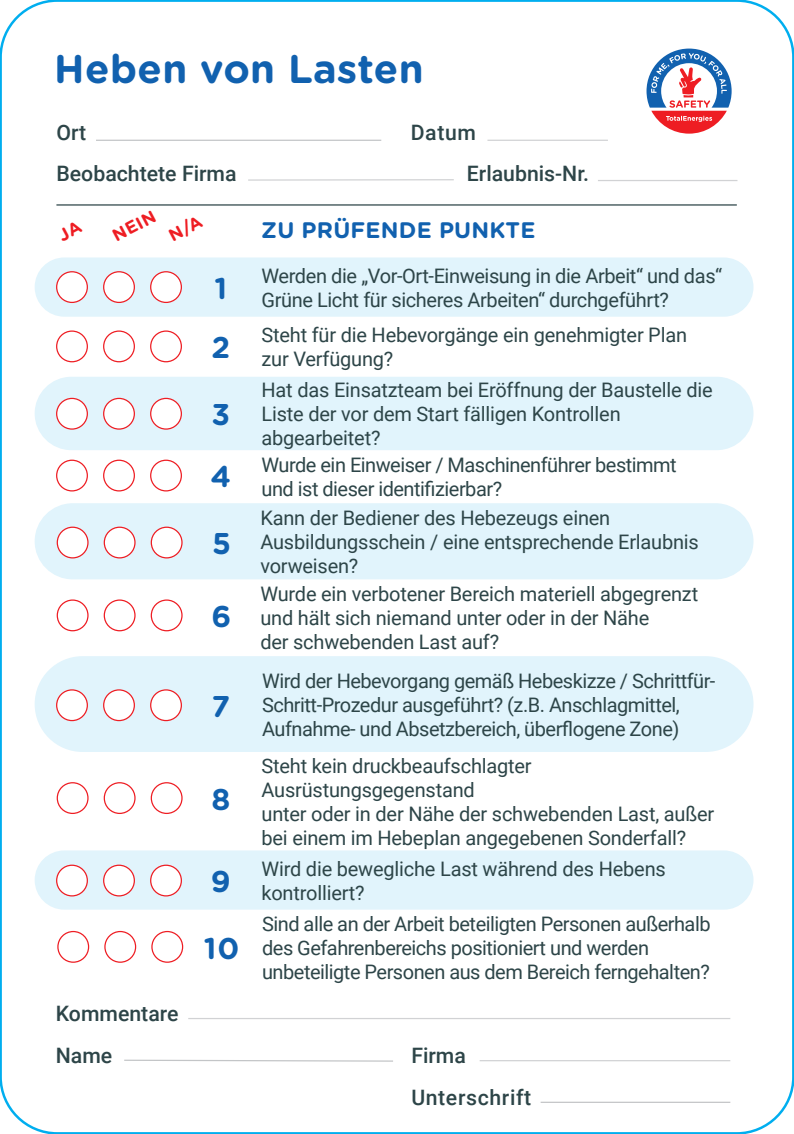
<style>
.page{position:relative;width:794px;height:1134px;background:#fff}
.page>*{position:absolute;margin:0;border:0;box-sizing:border-box;transform-origin:0 0}
.Texte{font:700 40px "Gotham Rnd";letter-spacing:.01em;color:#1161af}
.Texte-2{font:700 30px "Gotham Rnd";color:#1161af}
.Texte-3{font:700 22.5px "Gotham Rnd";letter-spacing:.01em;color:#1161af}
.Texte-4{font:500 21.25px "Roboto";color:#2d4548}
.Texte-5{font:500 21.25px "Roboto";letter-spacing:.03em;color:#2d4548}
.Texte_courant{font:20px/24px "Roboto";letter-spacing:-.01em;color:#2d4548}
.Texte-6{font:700 17.5px "Gotham Rnd";color:#ee1d23}
</style>
<div class="page">
<div style="left:35px;top:503px;width:718px;height:76px;background:#e1f4fc;border-radius:38px"></div>
<div style="left:35px;top:850px;width:718px;height:60px;background:#e1f4fc;border-radius:30px"></div>
<div style="left:35px;top:257px;width:718px;height:60px;background:#e1f4fc;border-radius:30px"></div>
<div style="left:35px;top:377px;width:718px;height:73px;background:#e1f4fc;border-radius:37px"></div>
<div style="left:35px;top:656px;width:718px;height:96px;background:#e1f4fc;border-radius:48px"></div>
<div style="left:57px;top:272px;width:30px;height:30px;background:#fff;border-radius:50%"></div>
<div style="left:56px;top:271px;width:32px;height:32px;border:1px solid #ee1d23;border-radius:50%"></div>
<div style="left:104px;top:272px;width:30px;height:30px;background:#fff;border-radius:50%"></div>
<div style="left:103px;top:271px;width:32px;height:32px;border:1px solid #ee1d23;border-radius:50%"></div>
<div style="left:151px;top:272px;width:30px;height:30px;background:#fff;border-radius:50%"></div>
<div style="left:150px;top:271px;width:32px;height:32px;border:1px solid #ee1d23;border-radius:50%"></div>
<div style="left:56px;top:330px;width:32px;height:32px;border:1px solid #ee1d23;border-radius:50%"></div>
<div style="left:103px;top:330px;width:32px;height:32px;border:1px solid #ee1d23;border-radius:50%"></div>
<div style="left:150px;top:330px;width:32px;height:32px;border:1px solid #ee1d23;border-radius:50%"></div>
<div style="left:57px;top:398px;width:30px;height:31px;background:#fff;border-radius:50%"></div>
<div style="left:56px;top:398px;width:32px;height:32px;border:1px solid #ee1d23;border-radius:50%"></div>
<div style="left:104px;top:398px;width:30px;height:31px;background:#fff;border-radius:50%"></div>
<div style="left:103px;top:398px;width:32px;height:32px;border:1px solid #ee1d23;border-radius:50%"></div>
<div style="left:151px;top:398px;width:30px;height:31px;background:#fff;border-radius:50%"></div>
<div style="left:150px;top:398px;width:32px;height:32px;border:1px solid #ee1d23;border-radius:50%"></div>
<div style="left:56px;top:460px;width:32px;height:31px;border:1px solid #ee1d23;border-radius:50%"></div>
<div style="left:103px;top:460px;width:32px;height:31px;border:1px solid #ee1d23;border-radius:50%"></div>
<div style="left:150px;top:460px;width:32px;height:31px;border:1px solid #ee1d23;border-radius:50%"></div>
<div style="left:57px;top:527px;width:31px;height:31px;background:#fff;border-radius:50%"></div>
<div style="left:57px;top:527px;width:32px;height:31px;border:1px solid #ee1d23;border-radius:50%"></div>
<div style="left:104px;top:527px;width:31px;height:31px;background:#fff;border-radius:50%"></div>
<div style="left:104px;top:527px;width:32px;height:31px;border:1px solid #ee1d23;border-radius:50%"></div>
<div style="left:151px;top:527px;width:31px;height:31px;background:#fff;border-radius:50%"></div>
<div style="left:151px;top:527px;width:32px;height:31px;border:1px solid #ee1d23;border-radius:50%"></div>
<div style="left:57px;top:690px;width:30px;height:30px;background:#fff;border-radius:50%"></div>
<div style="left:56px;top:689px;width:32px;height:32px;border:1px solid #ee1d23;border-radius:50%"></div>
<div style="left:104px;top:690px;width:30px;height:30px;background:#fff;border-radius:50%"></div>
<div style="left:103px;top:689px;width:32px;height:32px;border:1px solid #ee1d23;border-radius:50%"></div>
<div style="left:151px;top:690px;width:30px;height:30px;background:#fff;border-radius:50%"></div>
<div style="left:150px;top:689px;width:32px;height:32px;border:1px solid #ee1d23;border-radius:50%"></div>
<div style="left:57px;top:599px;width:32px;height:32px;border:1px solid #ee1d23;border-radius:50%"></div>
<div style="left:104px;top:599px;width:32px;height:32px;border:1px solid #ee1d23;border-radius:50%"></div>
<div style="left:151px;top:599px;width:32px;height:32px;border:1px solid #ee1d23;border-radius:50%"></div>
<div style="left:57px;top:865px;width:30px;height:31px;background:#fff;border-radius:50%"></div>
<div style="left:56px;top:865px;width:32px;height:31px;border:1px solid #ee1d23;border-radius:50%"></div>
<div style="left:104px;top:865px;width:30px;height:31px;background:#fff;border-radius:50%"></div>
<div style="left:103px;top:865px;width:32px;height:31px;border:1px solid #ee1d23;border-radius:50%"></div>
<div style="left:151px;top:865px;width:30px;height:31px;background:#fff;border-radius:50%"></div>
<div style="left:150px;top:865px;width:32px;height:31px;border:1px solid #ee1d23;border-radius:50%"></div>
<div style="left:57px;top:782px;width:32px;height:32px;border:1px solid #ee1d23;border-radius:50%"></div>
<div style="left:104px;top:782px;width:32px;height:32px;border:1px solid #ee1d23;border-radius:50%"></div>
<div style="left:151px;top:782px;width:32px;height:32px;border:1px solid #ee1d23;border-radius:50%"></div>
<svg style="left:646px;top:49px;width:85px;height:85px"></svg>
<div style="left:57px;top:931px;width:32px;height:32px;border:1px solid #ee1d23;border-radius:50%"></div>
<div style="left:104px;top:931px;width:32px;height:32px;border:1px solid #ee1d23;border-radius:50%"></div>
<div style="left:151px;top:931px;width:32px;height:32px;border:1px solid #ee1d23;border-radius:50%"></div>
<hr style="left:56px;top:204px;width:681px;height:2px;background:#2d4548">
<hr style="left:96px;top:140px;width:285px;height:1px;background:#c3c5c7">
<hr style="left:248px;top:179px;width:206px;height:2px;background:#d1d2d4">
<hr style="left:487px;top:140px;width:121px;height:1px;background:#d1d2d4">
<hr style="left:598px;top:180px;width:139px;height:1px;background:#d1d2d4">
<hr style="left:188px;top:1018px;width:542px;height:1px;background:#d1d2d4">
<hr style="left:540px;top:1102px;width:190px;height:1px;background:#c3c5c7">
<svg style="left:124px;top:1059px;width:269px;height:3px"></svg>
<hr style="left:479px;top:1060px;width:251px;height:1px;background:#d1d2d4">
<p class="Texte" style="left:54px;top:40px;width:371px">Heben von Lasten</p>
<p class="Texte-4" style="left:56px;top:118px;width:31px">Ort</p>
<p class="Texte-4" style="left:56px;top:159px;width:182px">Beobachtete Firma</p>
<p class="Texte-4" style="left:411px;top:118px;width:67px">Datum</p>
<p class="Texte-4" style="left:467px;top:159px;width:124px">Erlaubnis-Nr.</p>
<p class="Texte-6" style="left:108px;top:225px;width:48px;rotate:-28deg">NEIN</p>
<p class="Texte-3" style="left:261px;top:213px;width:276px">ZU PRÜFENDE PUNKTE</p>
<p class="Texte-4" style="left:56px;top:999px;width:124px">Kommentare</p>
<p class="Texte-4" style="left:56px;top:1040px;width:58px">Name</p>
<p class="Texte-2" style="left:214px;top:266px;width:14px">1</p>
<p class="Texte-2" style="left:211px;top:325px;width:20px">2</p>
<p class="Texte-2" style="left:211px;top:393px;width:20px">3</p>
<p class="Texte-2" style="left:210px;top:455px;width:22px">4</p>
<p class="Texte-2" style="left:212px;top:522px;width:20px">5</p>
<p class="Texte-2" style="left:211px;top:594px;width:21px">6</p>
<p class="Texte-2" style="left:212px;top:684px;width:20px">7</p>
<p class="Texte-2" style="left:211px;top:777px;width:20px">8</p>
<p class="Texte-2" style="left:211px;top:860px;width:21px">9</p>
<p class="Texte-2" style="left:204px;top:926px;width:37px">10</p>
<p class="Texte_courant" style="left:261px;top:263px;width:462px">Werden die „Vor-Ort-Einweisung in die Arbeit“ und das“<br>Grüne Licht für sicheres Arbeiten“ durchgeführt?</p>
<p class="Texte_courant" style="left:261px;top:322px;width:427px">Steht für die Hebevorgänge ein genehmigter Plan</p>
<p class="Texte_courant" style="left:261px;top:346px;width:133px">zur Verfügung?</p>
<p class="Texte_courant" style="left:261px;top:377px;width:453px">Hat das Einsatzteam bei Eröffnung der Baustelle die</p>
<p class="Texte_courant" style="left:261px;top:401px;width:361px">Liste der vor dem Start fälligen Kontrollen abgearbeitet?</p>
<p class="Texte_courant" style="left:261px;top:452px;width:417px">Wurde ein Einweiser / Maschinenführer bestimmt</p>
<p class="Texte_courant" style="left:261px;top:476px;width:242px">und ist dieser identifizierbar?</p>
<p class="Texte_courant" style="left:260px;top:505px;width:351px">Kann der Bediener des Hebezeugs einen</p>
<p class="Texte_courant" style="left:260px;top:529px;width:440px">Ausbildungsschein / eine entsprechende Erlaubnis</p>
<p class="Texte_courant" style="left:260px;top:553px;width:99px">vorweisen?</p>
<p class="Texte_courant" style="left:260px;top:581px;width:439px">Wurde ein verbotener Bereich materiell abgegrenzt</p>
<p class="Texte_courant" style="left:260px;top:605px;width:390px">und hält sich niemand unter oder in der Nähe</p>
<p class="Texte_courant" style="left:260px;top:629px;width:240px">der schwebenden Last auf?</p>
<p class="Texte_courant" style="left:262px;top:668px;width:455px">Wird der Hebevorgang gemäß Hebeskizze / Schrittfür-<br>Schritt-Prozedur ausgeführt? (z.B. Anschlagmittel,</p>
<p class="Texte_courant" style="left:262px;top:716px;width:419px">Aufnahme- und Absetzbereich, überflogene Zone)</p>
<p class="Texte_courant" style="left:261px;top:753px;width:272px">Steht kein druckbeaufschlagter<br>Ausrüstungsgegenstand</p>
<p class="Texte_courant" style="left:261px;top:801px;width:454px">unter oder in der Nähe der schwebenden Last, außer</p>
<p class="Texte_courant" style="left:261px;top:825px;width:426px">bei einem im Hebeplan angegebenen Sonderfall?</p>
<p class="Texte_courant" style="left:261px;top:856px;width:406px">Wird die bewegliche Last während des Hebens</p>
<p class="Texte_courant" style="left:261px;top:880px;width:105px">kontrolliert?</p>
<p class="Texte_courant" style="left:262px;top:911px;width:450px">Sind alle an der Arbeit beteiligten Personen außerhalb des Gefahrenbereichs positioniert und werden unbeteiligte Personen aus dem Bereich ferngehalten?</p>
<p class="Texte-4" style="left:411px;top:1040px;width:56px">Firma</p>
<p class="Texte-5" style="left:411px;top:1082px;width:121px">Unterschrift</p>
</div>
